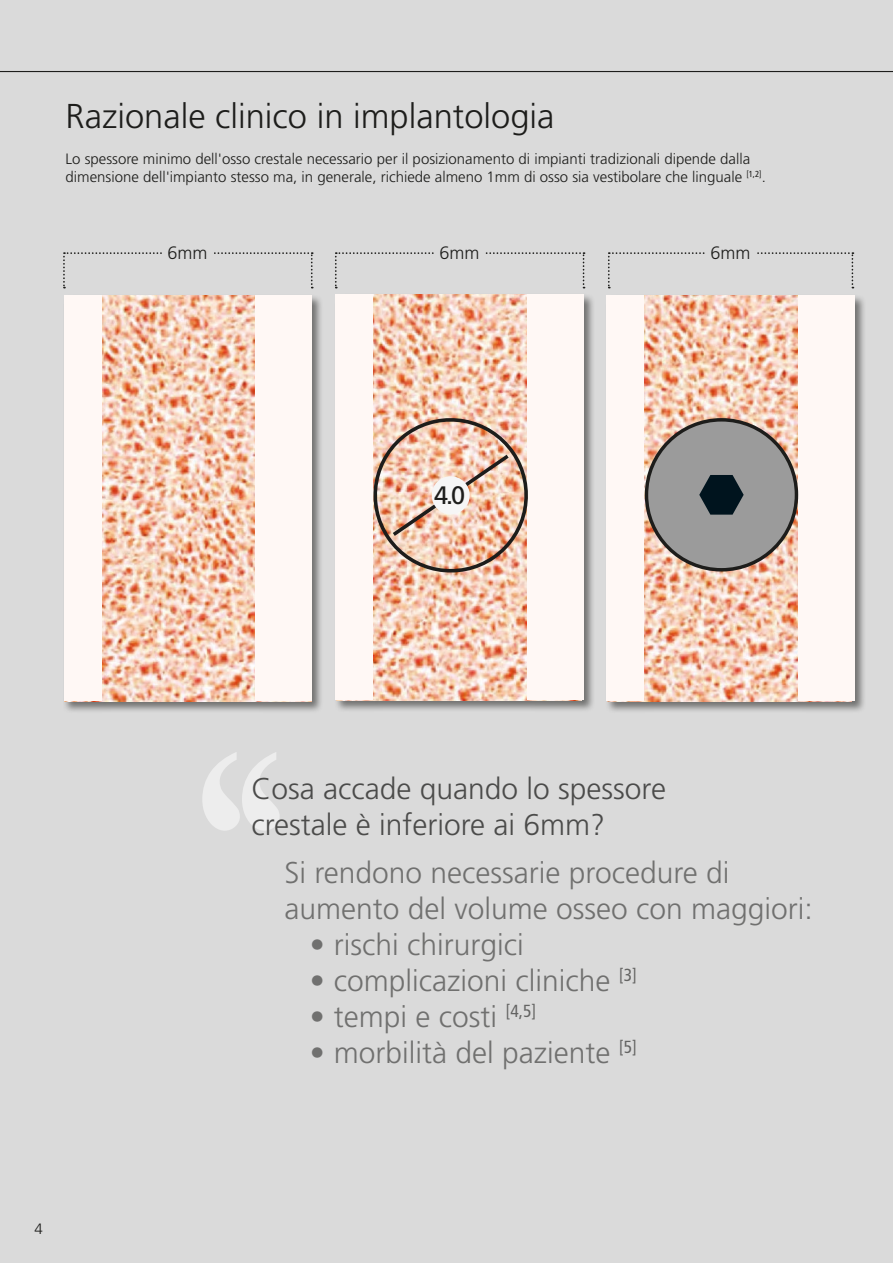
<style>
.page{position:relative;width:893px;height:1263px;background:#dadada}
.page>*{position:absolute;margin:0;border:0;box-sizing:border-box;transform-origin:0 0}
.t1{font:300 34.5px "Frutiger LT Std";color:#1d1d1b}
.t2{font:300 30px/36px "Frutiger LT Std";color:#70706f}
.t3{font:300 30px/36px "Frutiger LT Std";color:#4b4b4a}
.t4{font:25.2px "Frutiger LT Std";color:#1d1d1b}
.t5{font:300 18px "Frutiger LT Std";color:#1d1d1b}
.t6{font:300 15px/18px "Frutiger LT Std";color:#1d1d1b}
</style>
<div class="page">
<hr style="left:0;top:71px;width:893px;height:1px;background:#1d1d1b">
<svg style="left:202px;top:752px;width:78px;height:79px"></svg>
<svg style="left:63px;top:252px;width:250px;height:36px"></svg>
<div style="left:162px;top:241px;width:51px;height:23px;background:#dadada"></div>
<div style="left:63px;top:294px;width:260px;height:419px;background:#1d1d1b;opacity:.55"></div>
<img style="left:101px;top:296px;width:154px;height:405px">
<div style="left:64px;top:296px;width:37px;height:405px;background:#fff8f5"></div>
<div style="left:255px;top:296px;width:57px;height:405px;background:#fff8f5"></div>
<svg style="left:608px;top:252px;width:245px;height:36px"></svg>
<div style="left:705px;top:241px;width:51px;height:23px;background:#dadada"></div>
<div style="left:606px;top:294px;width:260px;height:419px;background:#1d1d1b;opacity:.55"></div>
<img style="left:644px;top:296px;width:154px;height:405px">
<div style="left:607px;top:296px;width:37px;height:405px;background:#fff8f5"></div>
<div style="left:798px;top:296px;width:56px;height:405px;background:#fff8f5"></div>
<div style="left:646px;top:420px;width:150px;height:150px;background:#9b9b9b;border-radius:50%"></div>
<div style="left:645px;top:418px;width:153px;height:153px;border:3px solid #1d1d1b;border-radius:50%"></div>
<svg style="left:699px;top:475px;width:45px;height:40px"></svg>
<svg style="left:335px;top:252px;width:249px;height:36px"></svg>
<div style="left:434px;top:241px;width:51px;height:23px;background:#dadada"></div>
<div style="left:334px;top:294px;width:261px;height:419px;background:#1d1d1b;opacity:.55"></div>
<img style="left:373px;top:295px;width:154px;height:405px">
<div style="left:336px;top:295px;width:37px;height:405px;background:#fff8f5"></div>
<div style="left:527px;top:295px;width:56px;height:405px;background:#fff8f5"></div>
<img style="left:373px;top:409px;width:155px;height:172px">
<div style="left:432px;top:476px;width:38px;height:38px;background:#f6f6f6;border-radius:50%"></div>
<h1 class="t1" style="left:66px;top:96px;width:490px">Razionale clinico in implantologia</h1>
<p class="t6" style="left:66px;top:150px;width:702px">Lo spessore minimo dell'osso crestale necessario per il posizionamento di impianti tradizionali dipende dalla dimensione dell'impianto stesso ma, in generale, richiede almeno 1mm di osso sia vestibolare che linguale <sup>[1,2]</sup>.</p>
<p class="t5" style="left:168px;top:243px;width:41px">6mm</p>
<p class="t5" style="left:440px;top:243px;width:41px">6mm</p>
<p class="t5" style="left:711px;top:243px;width:41px">6mm</p>
<h3 class="t4" style="left:434px;top:481px;width:33px">4.0</h3>
<p class="t6" style="left:34px;top:1220px;width:10px">4</p>
<h2 class="t3" style="left:251px;top:771px;width:416px">Cosa accade quando lo spessore crestale è inferiore ai 6mm?</h2>
<h2 class="t2" style="left:284px;top:855px;width:530px">Si rendono necessarie procedure di aumento del volume osseo con maggiori:</h2>
<h2 class="t2" style="left:310px;top:927px;width:215px">• rischi chirurgici</h2>
<h2 class="t2" style="left:310px;top:963px;width:329px">• complicazioni cliniche <sup>[3]</sup></h2>
<h2 class="t2" style="left:310px;top:999px;width:228px">• tempi e costi <sup>[4,5]</sup></h2>
<h2 class="t2" style="left:310px;top:1035px;width:329px">• morbilità del paziente <sup>[5]</sup></h2>
</div>
